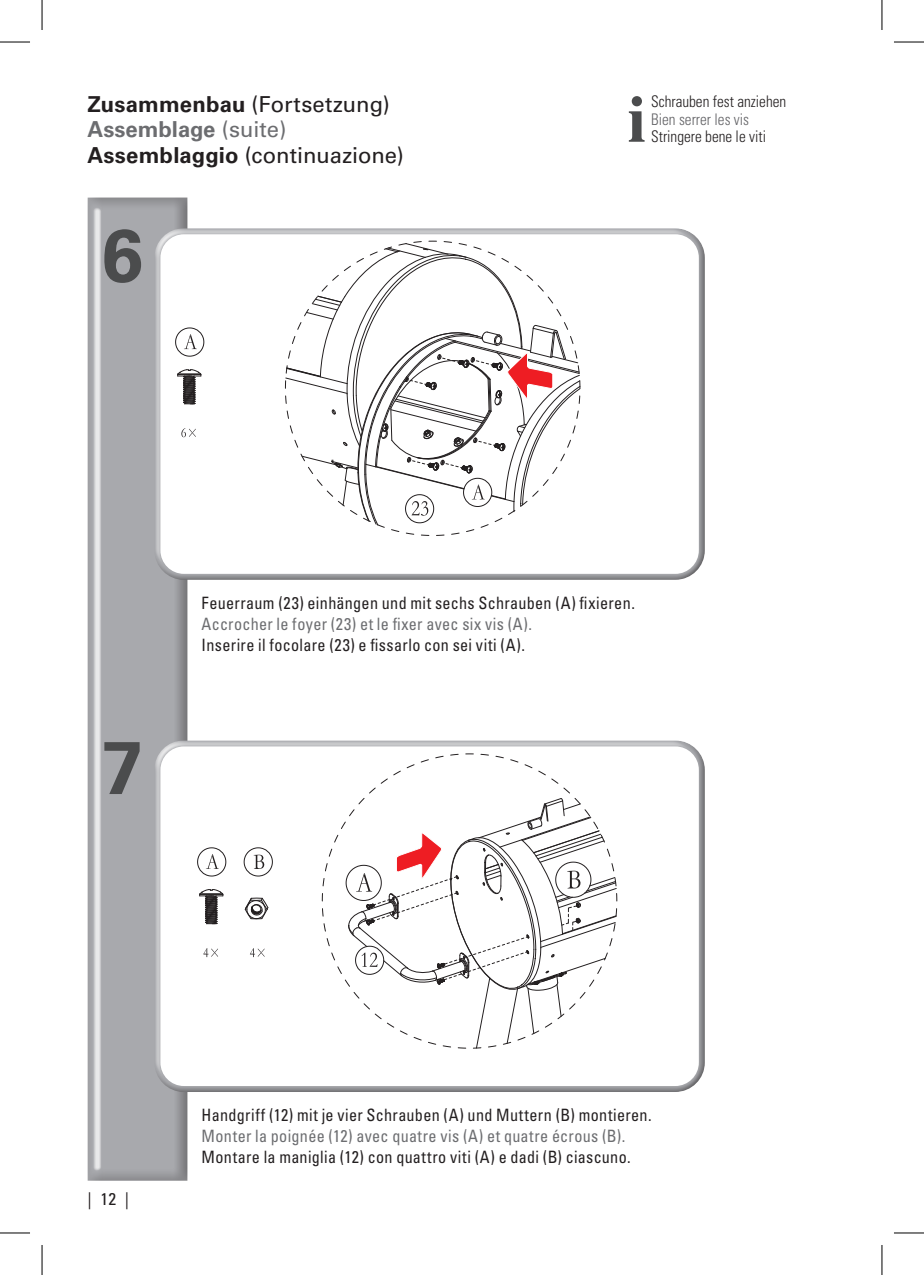
<style>
.page{position:relative;width:924px;height:1275px;background:#fff}
.page>*{position:absolute;margin:0;border:0;box-sizing:border-box;transform-origin:0 0}
.t1{font:700 74.4px "Univers LT Std";color:#4b4c4d}
.t2{font:22px/25.6px "Univers LT Std";color:#231f20}
.t3{font:condensed 17px "Univers LT Std";letter-spacing:.02em;color:#231f20;scale:.95 1}
.t4{font:condensed 17px "Univers LT Std";letter-spacing:.02em;color:#6c6d70;scale:.95 1}
.t5{font:condensed 17px "Univers LT Std";letter-spacing:.02em;color:#231f20}
.t6{font:300 condensed 16px "Univers LT Std";color:#231f20;scale:.95 1}
.t7{font:300 condensed 16px "Univers LT Std";color:#636366;scale:.95 1}
.s1{font-weight:700}
.s2{font-weight:700;color:#6c6d70}
.s3{color:#6c6d70}
</style>
<div class="page">
<div style="left:87px;top:195px;width:104px;height:986px;background:#231f20;opacity:.75"></div>
<svg style="left:628px;top:96px;width:16px;height:46px"></svg>
<div style="left:154px;top:228px;width:552px;height:354px;background:#231f20;opacity:.75"></div>
<svg style="left:172px;top:231px;width:487px;height:313px"></svg>
<svg style="left:172px;top:244px;width:7px;height:30px"></svg>
<svg style="left:177px;top:369px;width:24px;height:35px"></svg>
<svg style="left:181px;top:428px;width:15px;height:10px"></svg>
<svg style="left:175px;top:328px;width:29px;height:28px"></svg>
<svg style="left:285px;top:241px;width:295px;height:295px"></svg>
<div style="left:154px;top:740px;width:552px;height:354px;background:#231f20;opacity:.75"></div>
<svg style="left:172px;top:743px;width:487px;height:313px"></svg>
<svg style="left:192px;top:774px;width:29px;height:29px"></svg>
<svg style="left:199px;top:889px;width:24px;height:35px"></svg>
<svg style="left:203px;top:948px;width:15px;height:9px"></svg>
<svg style="left:197px;top:847px;width:29px;height:29px"></svg>
<svg style="left:250px;top:948px;width:14px;height:9px"></svg>
<svg style="left:244px;top:847px;width:28px;height:29px"></svg>
<svg style="left:245px;top:898px;width:23px;height:21px"></svg>
<svg style="left:322px;top:753px;width:295px;height:295px"></svg>
<hr style="left:0;top:42px;width:30px;height:1px;background:#000">
<hr style="left:893px;top:42px;width:30px;height:1px;background:#000">
<hr style="left:0;top:1232px;width:30px;height:1px;background:#000">
<hr style="left:893px;top:1232px;width:30px;height:1px;background:#000">
<hr style="left:42px;top:0;width:1px;height:30px;background:#000">
<hr style="left:42px;top:1245px;width:1px;height:30px;background:#000">
<hr style="left:881px;top:0;width:1px;height:30px;background:#000">
<hr style="left:881px;top:1245px;width:1px;height:30px;background:#000">
<p class="t2" style="left:87px;top:91px;width:303px"><span class="s1">Zusammenbau</span> (Fortsetzung)</p>
<p class="t6" style="left:651px;top:92px;width:144px">Schrauben fest anziehen</p>
<p class="t7" style="left:651px;top:109px;width:105px">Bien serrer les vis</p>
<p class="t6" style="left:651px;top:127px;width:122px">Stringere bene le viti</p>
<p class="t2" style="left:87px;top:117px;width:318px"><span class="s2">Assemblage</span> <span class="s3">(suite)<br></span><span class="s1">Assemblaggio</span> (continuazione)</p>
<h1 class="t1" style="left:102px;top:212px;width:43px">6</h1>
<h1 class="t1" style="left:102px;top:724px;width:43px">7</h1>
<p class="t3" style="left:201px;top:592px;width:457px">Feuerraum (23) einhängen und mit sechs Schrauben (A) fixieren.</p>
<p class="t4" style="left:201px;top:613px;width:349px">Accrocher le foyer (23) et le fixer avec six vis (A).</p>
<p class="t3" style="left:201px;top:634px;width:341px">Inserire il focolare (23) e fissarlo con sei viti (A).</p>
<p class="t5" style="left:87px;top:1188px;width:43px">|12|</p>
<p class="t3" style="left:201px;top:1104px;width:475px">Handgriff (12) mit je vier Schrauben (A) und Muttern (B) montieren.</p>
<p class="t4" style="left:201px;top:1125px;width:447px">Monter la poignée (12) avec quatre vis (A) et quatre écrous (B).</p>
<p class="t3" style="left:201px;top:1146px;width:453px">Montare la maniglia (12) con quattro viti (A) e dadi (B) ciascuno.</p>
</div>
